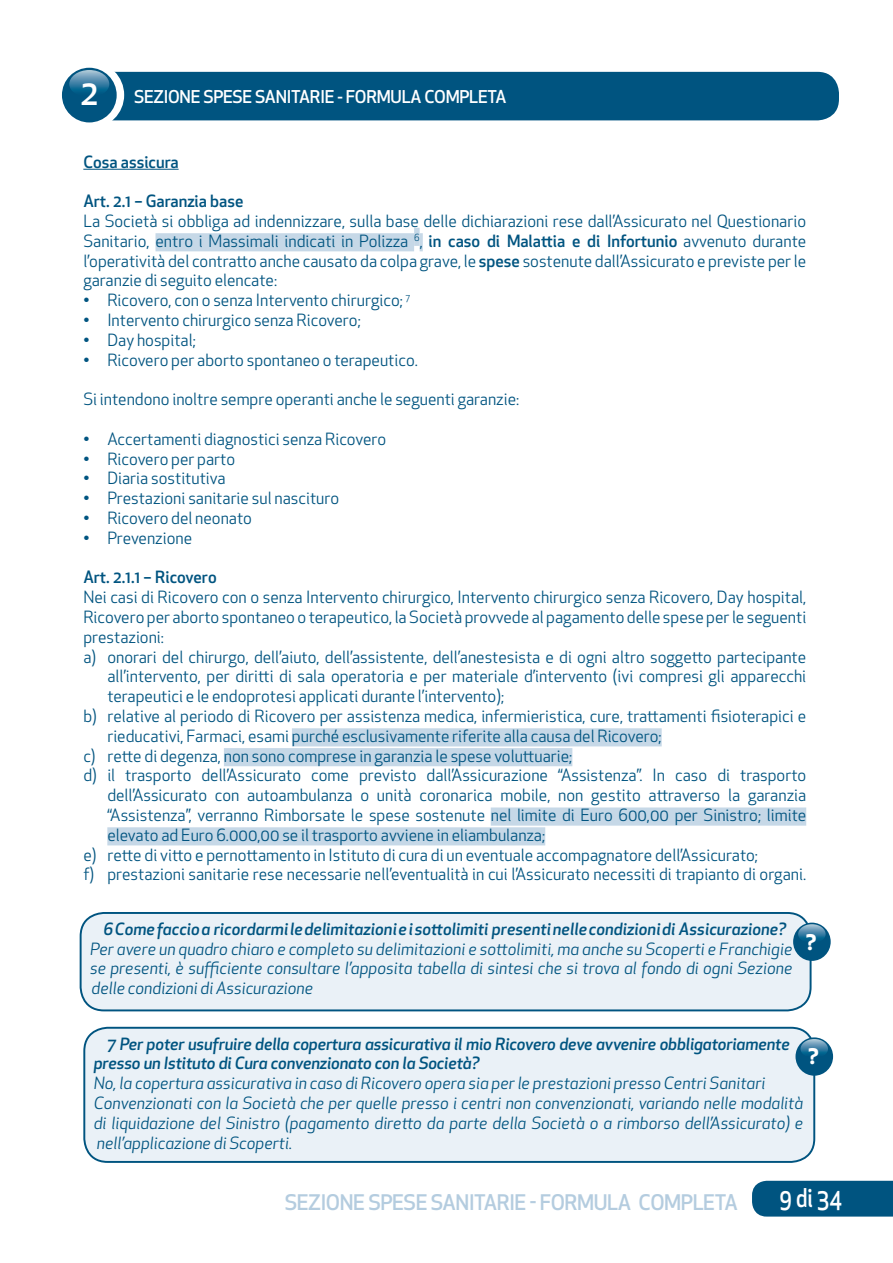
<style>
.page{position:relative;width:893px;height:1263px;background:#fff}
.page>*{position:absolute;margin:0;border:0;box-sizing:border-box;transform-origin:0 0}
.t1{font:500 25.2px "Apex New";color:#fff;scale:.83 1}
.t2{font:500 21px "Apex New";letter-spacing:-.02em;color:#b4ccdf}
.t3{font:700 21px "Apex New";color:#fff}
.t4{font:500 17.25px "Apex New";letter-spacing:-.015em;color:#fff}
.t5{font:16.5px/19.8px "Apex New";color:#005480;text-align:justify}
.t6{font:italic 16.5px/19.8px "Apex New";color:#005480;text-align:justify}
.t7{font:italic 500 16.5px/19.8px "Apex New";letter-spacing:-.005em;color:#005480}
.t8{font:500 16.5px "Apex New";color:#005480}
.s1{font-size:34.2px}
.s2{font-weight:500}
</style>
<div class="page">
<div style="left:752px;top:1181px;width:141px;height:35px;background:#005480"></div>
<div style="left:71px;top:72px;width:768px;height:48px;background:#005480;border-radius:21px"></div>
<div style="left:57px;top:62px;width:67px;height:66px;background:#fff;border-radius:50%"></div>
<div style="left:62px;top:68px;width:55px;height:54px;background:#005480;border-radius:50%"></div>
<svg style="left:69px;top:70px;width:40px;height:27px"></svg>
<hr style="left:83px;top:169px;width:96px;height:1px;background:#005480">
<div style="left:155px;top:233px;width:259px;height:18px;background:#c6d8e7"></div>
<div style="left:414px;top:228px;width:6px;height:18px;background:#c6d8e7"></div>
<hr style="left:420px;top:233px;width:3px;height:18px;background:#c6d8e7">
<div style="left:292px;top:728px;width:370px;height:18px;background:#c6d8e7"></div>
<div style="left:224px;top:748px;width:348px;height:18px;background:#c6d8e7"></div>
<div style="left:491px;top:807px;width:315px;height:19px;background:#c6d8e7"></div>
<div style="left:107px;top:827px;width:438px;height:18px;background:#c6d8e7"></div>
<div style="left:81px;top:913px;width:730px;height:97px;background:#eaf1f7;border-radius:23px"></div>
<div style="left:80px;top:912px;width:731px;height:99px;border:2px solid #005480;border-radius:23px"></div>
<div style="left:793px;top:923px;width:38px;height:38px;background:#005480;border-radius:50%"></div>
<svg style="left:798px;top:924px;width:28px;height:19px"></svg>
<div style="left:84px;top:1028px;width:730px;height:134px;background:#eaf1f7;border-radius:23px"></div>
<div style="left:83px;top:1027px;width:732px;height:136px;border:2px solid #005480;border-radius:23px"></div>
<div style="left:795px;top:1037px;width:38px;height:39px;background:#005480;border-radius:50%"></div>
<svg style="left:800px;top:1039px;width:28px;height:19px"></svg>
<p class="t4" style="left:80px;top:85px;width:428px"><span class="s1">2</span> SEZIONE SPESE SANITARIE - FORMULA COMPLETA</p>
<p class="t8" style="left:83px;top:151px;width:97px">Cosa assicura</p>
<p class="t8" style="left:83px;top:190px;width:162px">Art. 2.1 – Garanzia base</p>
<p class="t5" style="left:83px;top:211px;width:724px">La Società si obbliga ad indennizzare, sulla base delle dichiarazioni rese dall’Assicurato nel Questionario Sanitario, entro i Massimali indicati in Polizza <sup>6</sup>, <span class="s2">in caso di Malattia e di Infortunio</span> avvenuto durante l’operatività del contratto anche causato da colpa grave, le <span class="s2">spese</span> sostenute dall’Assicurato e previste per le garanzie di seguito elencate:</p>
<p class="t5" style="left:83px;top:290px;width:328px">• Ricovero, con o senza Intervento chirurgico; <sup>7</sup></p>
<p class="t5" style="left:83px;top:310px;width:279px">• Intervento chirurgico senza Ricovero;</p>
<p class="t5" style="left:83px;top:330px;width:114px">• Day hospital;</p>
<p class="t5" style="left:83px;top:350px;width:336px">• Ricovero per aborto spontaneo o terapeutico.</p>
<p class="t5" style="left:83px;top:389px;width:437px">Si intendono inoltre sempre operanti anche le seguenti garanzie:</p>
<p class="t5" style="left:83px;top:429px;width:304px">• Accertamenti diagnostici senza Ricovero</p>
<p class="t5" style="left:83px;top:449px;width:153px">• Ricovero per parto</p>
<p class="t5" style="left:83px;top:468px;width:144px">• Diaria sostitutiva</p>
<p class="t5" style="left:83px;top:488px;width:257px">• Prestazioni sanitarie sul nascituro</p>
<p class="t5" style="left:83px;top:508px;width:170px">• Ricovero del neonato</p>
<p class="t5" style="left:83px;top:528px;width:110px">• Prevenzione</p>
<p class="t8" style="left:83px;top:566px;width:135px">Art. 2.1.1 – Ricovero</p>
<p class="t5" style="left:83px;top:587px;width:724px">Nei casi di Ricovero con o senza Intervento chirurgico, Intervento chirurgico senza Ricovero, Day hospital,</p>
<p class="t5" style="left:83px;top:607px;width:724px">Ricovero per aborto spontaneo o terapeutico, la Società provvede al pagamento delle spese per le seguenti</p>
<p class="t5" style="left:83px;top:627px;width:82px">prestazioni:</p>
<p class="t5" style="left:83px;top:647px;width:724px">a) onorari del chirurgo, dell’aiuto, dell’assistente, dell’anestesista e di ogni altro soggetto partecipante</p>
<p class="t5" style="left:107px;top:666px;width:700px">all’intervento, per diritti di sala operatoria e per materiale d’intervento (ivi compresi gli apparecchi</p>
<p class="t5" style="left:107px;top:686px;width:398px">terapeutici e le endoprotesi applicati durante l’intervento);</p>
<p class="t5" style="left:83px;top:706px;width:724px">b) relative al periodo di Ricovero per assistenza medica, infermieristica, cure, trattamenti fisioterapici e</p>
<p class="t5" style="left:107px;top:726px;width:556px">rieducativi, Farmaci, esami purché esclusivamente riferite alla causa del Ricovero;</p>
<p class="t5" style="left:83px;top:746px;width:491px">c) rette di degenza, non sono comprese in garanzia le spese voluttuarie;</p>
<p class="t5" style="left:83px;top:765px;width:724px">d) il trasporto dell’Assicurato come previsto dall’Assicurazione “Assistenza”. In caso di trasporto</p>
<p class="t5" style="left:107px;top:785px;width:700px">dell’Assicurato con autoambulanza o unità coronarica mobile, non gestito attraverso la garanzia</p>
<p class="t5" style="left:107px;top:805px;width:700px">“Assistenza”, verranno Rimborsate le spese sostenute nel limite di Euro 600,00 per Sinistro; limite</p>
<p class="t5" style="left:107px;top:825px;width:439px">elevato ad Euro 6.000,00 se il trasporto avviene in eliambulanza;</p>
<p class="t5" style="left:83px;top:845px;width:676px">e) rette di vitto e pernottamento in Istituto di cura di un eventuale accompagnatore dell’Assicurato;</p>
<p class="t5" style="left:83px;top:864px;width:724px">f) prestazioni sanitarie rese necessarie nell’eventualità in cui l’Assicurato necessiti di trapianto di organi.</p>
<p class="t7" style="left:104px;top:918px;width:684px">6 Come faccio a ricordarmi le delimitazioni e i sottolimiti presenti nelle condizioni di Assicurazione?</p>
<p class="t6" style="left:90px;top:939px;width:704px">Per avere un quadro chiaro e completo su delimitazioni e sottolimiti, ma anche su Scoperti e Franchigie se presenti, è sufficiente consultare l’apposita tabella di sintesi che si trova al fondo di ogni Sezione delle condizioni di Assicurazione</p>
<p class="t3" style="left:806px;top:927px;width:12px">?</p>
<p class="t7" style="left:94px;top:1033px;width:697px;text-indent:13px">7 Per poter usufruire della copertura assicurativa il mio Ricovero deve avvenire obbligatoriamente presso un Istituto di Cura convenzionato con la Società?</p>
<p class="t6" style="left:94px;top:1073px;width:711px;text-align:left">No, la copertura assicurativa in caso di Ricovero opera sia per le prestazioni presso Centri Sanitari Convenzionati con la Società che per quelle presso i centri non convenzionati, variando nelle modalità di liquidazione del Sinistro (pagamento diretto da parte della Società o a rimborso dell’Assicurato) e nell’applicazione di Scoperti.</p>
<p class="t3" style="left:808px;top:1041px;width:12px">?</p>
<p class="t2" style="left:285px;top:1188px;width:454px">SEZIONE SPESE SANITARIE - FORMULA COMPLETA</p>
<h1 class="t1" style="left:779px;top:1181px;width:77px">9 di 34</h1>
</div>
